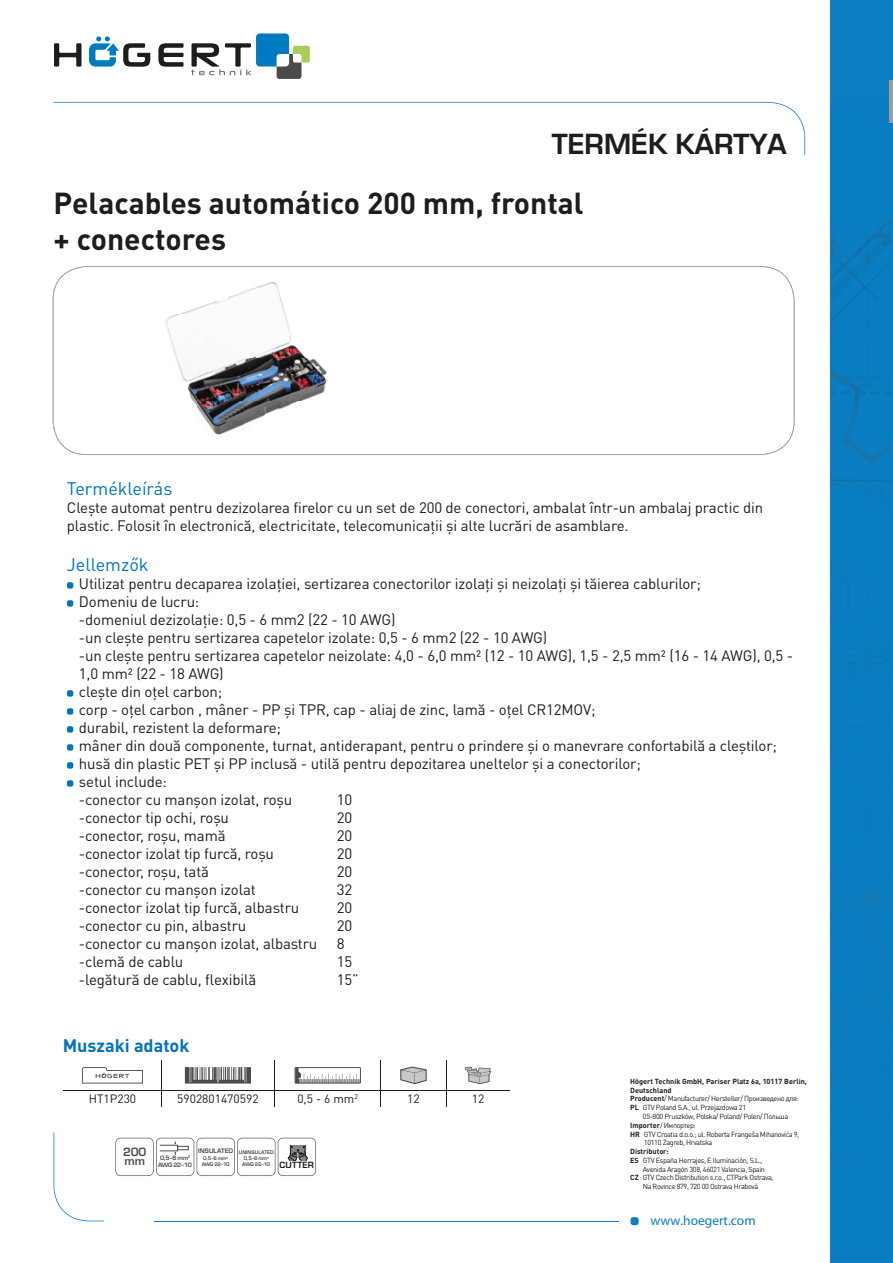
<style>
.page{position:relative;width:893px;height:1263px;background:#fff}
.page>*{position:absolute;margin:0;border:0;box-sizing:border-box;transform-origin:0 0}
.t1{font:700 30px/36px "DIN Pro";color:#1d1d1b}
.t2{font:700 27px "Euromode";color:#1d1d1b}
.t3{font:18px "DIN Pro";color:#0074bc}
.t4{font:700 18px "DIN Pro";color:#0074bc}
.t5{font:15px/18px "DIN Pro";letter-spacing:-.01em;color:#1d1d1b}
.t6{font:13.5px "Myriad Pro";color:#0c7ec1}
.t7{font:12px "DIN Pro";color:#1d1d1b}
.t8{font:700 11.1px/8.7px "Euromode";color:#4b4b4a}
.t9{font:700 8.4px "Euromode";letter-spacing:.025em;color:#1d1d1b}
.t10{font:7.35px "DIN Pro";letter-spacing:-.05em;color:#1d1d1b}
.t11{font:700 7.35px "DIN Pro";color:#1d1d1b}
.t12{font:700 6px "Euromode";color:#4b4b4a}
.t13{font:700 5.85px/7.4px "Euromode";letter-spacing:-.06em;color:#4b4b4a;text-align:center}
.t14{font:700 4.8px/6px "Euromode";letter-spacing:-.03em;color:#4b4b4a;text-align:center}
.t15{font:700 4.8px "Euromode";color:#4b4b4a}
.s1{font-weight:700}
</style>
<div class="page">
<div style="left:631px;top:1217px;width:8px;height:8px;background:#0c7ec1;border-radius:3px"></div>
<svg style="left:54px;top:102px;width:751px;height:53px"></svg>
<svg style="left:54px;top:1132px;width:50px;height:89px"></svg>
<hr style="left:154px;top:1220px;width:465px;height:1px;background:#0c7ec1">
<div style="left:830px;top:0;width:63px;height:1263px;background:#0c7ec1"></div>
<img style="left:831px;top:301px;width:37px;height:28px">
<img style="left:887px;top:222px;width:4px;height:45px">
<img style="left:831px;top:222px;width:56px;height:79px">
<svg style="left:831px;top:341px;width:60px;height:422px"></svg>
<img style="left:848px;top:647px;width:43px;height:18px">
<hr style="left:890px;top:80px;width:3px;height:43px;background:#9a9d9f">
<svg style="left:53px;top:266px;width:741px;height:189px"></svg>
<svg style="left:54px;top:43px;width:27px;height:24px"></svg>
<svg style="left:158px;top:43px;width:26px;height:24px"></svg>
<svg style="left:89px;top:36px;width:61px;height:31px"></svg>
<svg style="left:191px;top:33px;width:119px;height:46px"></svg>
<div style="left:67px;top:582px;width:6px;height:7px;background:#0074bc;border-radius:2px"></div>
<div style="left:67px;top:600px;width:6px;height:7px;background:#0074bc;border-radius:2px"></div>
<div style="left:67px;top:690px;width:6px;height:7px;background:#0074bc;border-radius:2px"></div>
<div style="left:67px;top:708px;width:6px;height:7px;background:#0074bc;border-radius:2px"></div>
<div style="left:67px;top:726px;width:6px;height:7px;background:#0074bc;border-radius:2px"></div>
<div style="left:67px;top:744px;width:6px;height:7px;background:#0074bc;border-radius:2px"></div>
<div style="left:67px;top:762px;width:6px;height:7px;background:#0074bc;border-radius:2px"></div>
<div style="left:67px;top:780px;width:6px;height:7px;background:#0074bc;border-radius:2px"></div>
<img style="left:151px;top:271px;width:186px;height:174px">
<svg style="left:115px;top:1138px;width:201px;height:38px"></svg>
<hr style="left:161px;top:1060px;width:1px;height:30px;background:#1d1d1b">
<hr style="left:274px;top:1060px;width:1px;height:30px;background:#1d1d1b">
<hr style="left:381px;top:1060px;width:1px;height:30px;background:#1d1d1b">
<hr style="left:446px;top:1060px;width:1px;height:30px;background:#1d1d1b">
<hr style="left:64px;top:1090px;width:97px;height:1px;background:#1d1d1b">
<hr style="left:161px;top:1090px;width:114px;height:1px;background:#1d1d1b">
<svg style="left:161px;top:1091px;width:1px;height:15px"></svg>
<hr style="left:275px;top:1090px;width:106px;height:1px;background:#1d1d1b">
<svg style="left:274px;top:1091px;width:1px;height:15px"></svg>
<hr style="left:381px;top:1090px;width:65px;height:1px;background:#1d1d1b">
<hr style="left:446px;top:1090px;width:64px;height:1px;background:#1d1d1b">
<svg style="left:446px;top:1091px;width:1px;height:15px"></svg>
<svg style="left:82px;top:1067px;width:61px;height:16px"></svg>
<svg style="left:185px;top:1067px;width:66px;height:16px"></svg>
<svg style="left:295px;top:1067px;width:66px;height:16px"></svg>
<svg style="left:400px;top:1066px;width:27px;height:18px"></svg>
<svg style="left:465px;top:1067px;width:26px;height:17px"></svg>
<h2 class="t2" style="left:552px;top:128px;width:236px">TERMÉK KÁRTYA</h2>
<h1 class="t1" style="left:54px;top:184px;width:531px">Pelacables automático 200 mm, frontal + conectores</h1>
<p class="t3" style="left:67px;top:476px;width:107px">Termékleírás</p>
<p class="t5" style="left:67px;top:498px;width:698px">Clește automat pentru dezizolarea firelor cu un set de 200 de conectori, ambalat într-un ambalaj practic din plastic. Folosit în electronică, electricitate, telecomunicații și alte lucrări de asamblare.</p>
<p class="t3" style="left:67px;top:552px;width:83px">Jellemzők</p>
<p class="t5" style="left:79px;top:574px;width:716px">Utilizat pentru decaparea izolației, sertizarea conectorilor izolați și neizolați și tăierea cablurilor;<br>Domeniu de lucru:<br>-domeniul dezizolație: 0,5 - 6 mm2 (22 - 10 AWG)<br>-un clește pentru sertizarea capetelor izolate: 0,5 - 6 mm2 (22 - 10 AWG)<br>-un clește pentru sertizarea capetelor neizolate: 4,0 - 6,0 mm² (12 - 10 AWG), 1,5 - 2,5 mm² (16 - 14 AWG), 0,5 - 1,0 mm² (22 - 18 AWG)<br>clește din oțel carbon;<br>corp - oțel carbon , mâner - PP și TPR, cap - aliaj de zinc, lamă - oțel CR12MOV;<br>durabil, rezistent la deformare;<br>mâner din două componente, turnat, antiderapant, pentru o prindere și o manevrare confortabilă a cleștilor; husă din plastic PET și PP inclusă - utilă pentru depozitarea uneltelor și a conectorilor;<br>setul include:<br>-conector cu manșon izolat, roșu</p>
<p class="t5" style="left:337px;top:790px;width:17px">10</p>
<p class="t5" style="left:79px;top:808px;width:152px">-conector tip ochi, roșu</p>
<p class="t5" style="left:337px;top:808px;width:17px">20</p>
<p class="t5" style="left:79px;top:826px;width:148px">-conector, roșu, mamă</p>
<p class="t5" style="left:337px;top:826px;width:17px">20</p>
<p class="t5" style="left:79px;top:844px;width:197px">-conector izolat tip furcă, roșu</p>
<p class="t5" style="left:337px;top:844px;width:17px">20</p>
<p class="t5" style="left:79px;top:862px;width:132px">-conector, roșu, tată</p>
<p class="t5" style="left:337px;top:862px;width:17px">20</p>
<p class="t5" style="left:79px;top:880px;width:178px">-conector cu manșon izolat</p>
<p class="t5" style="left:337px;top:880px;width:17px">32</p>
<p class="t5" style="left:79px;top:898px;width:222px">-conector izolat tip furcă, albastru</p>
<p class="t5" style="left:337px;top:898px;width:17px">20</p>
<p class="t5" style="left:79px;top:916px;width:169px">-conector cu pin, albastru</p>
<p class="t5" style="left:337px;top:916px;width:17px">20</p>
<p class="t5" style="left:79px;top:934px;width:240px">-conector cu manșon izolat, albastru</p>
<p class="t5" style="left:337px;top:934px;width:9px">8</p>
<p class="t5" style="left:79px;top:952px;width:106px">-clemă de cablu</p>
<p class="t5" style="left:337px;top:952px;width:17px">15</p>
<p class="t5" style="left:79px;top:970px;width:179px">-legătură de cablu, flexibilă</p>
<p class="t5" style="left:337px;top:970px;width:23px">15”</p>
<p class="t4" style="left:63px;top:1033px;width:128px">Muszaki adatok</p>
<p class="t7" style="left:89px;top:1090px;width:49px">HT1P230</p>
<p class="t7" style="left:177px;top:1090px;width:83px">5902801470592</p>
<p class="t7" style="left:297px;top:1090px;width:62px">0,5 - 6 mm<sup>2</sup></p>
<p class="t7" style="left:407px;top:1090px;width:14px">12</p>
<p class="t7" style="left:472px;top:1090px;width:14px">12</p>
<p class="t8" style="left:123px;top:1147px;width:24px">200 mm</p>
<p class="t13" style="left:158px;top:1154px;width:35px">0,5~6 mm<sup>2<br></sup>AWG 22~10</p>
<p class="t14" style="left:202px;top:1155px;width:29px">0,5~6 mm<sup>2<br></sup>AWG 22~10</p>
<p class="t12" style="left:198px;top:1147px;width:36px">INSULATED</p>
<p class="t15" style="left:239px;top:1149px;width:37px">UNINSULATED</p>
<p class="t14" style="left:242px;top:1155px;width:29px">0,5~6 mm<sup>2<br></sup>AWG 22~10</p>
<p class="t9" style="left:280px;top:1160px;width:36px">CUTTER</p>
<p class="t11" style="left:630px;top:1076px;width:178px">Högert Technik GmbH, Pariser Platz 6a, 10117 Berlin,</p>
<p class="t11" style="left:630px;top:1085px;width:43px">Deutschland</p>
<p class="t10" style="left:630px;top:1094px;width:170px"><span class="s1">Producent</span>/ Manufacturer/ Hersteller/ Произведено для:</p>
<p class="t10" style="left:630px;top:1102px;width:117px"><span class="s1">PL</span> GTV Poland S.A., ul. Przejazdowa 21</p>
<p class="t10" style="left:643px;top:1111px;width:147px">05-800 Pruszków, Polska/ Poland/ Polen/ Польша</p>
<p class="t10" style="left:630px;top:1120px;width:67px"><span class="s1">Importer</span>/ Импортер:</p>
<p class="t10" style="left:630px;top:1129px;width:171px"><span class="s1">HR</span> GTV Croatia d.o.o.; ul. Roberta Frangeša Mihanovića 9,</p>
<p class="t10" style="left:644px;top:1138px;width:70px">10110 Zagreb, Hrvatska</p>
<p class="t11" style="left:630px;top:1146px;width:40px">Distributor:</p>
<p class="t10" style="left:630px;top:1155px;width:134px"><span class="s1">ES</span> GTV España Herrajes, E Iluminación, S.L.,</p>
<p class="t10" style="left:643px;top:1164px;width:124px">Avenida Aragón 308, 46021 Valencia, Spain</p>
<p class="t10" style="left:630px;top:1173px;width:145px"><span class="s1">CZ</span> GTV Czech Distribution s.r.o., CTPark Ostrava,</p>
<p class="t10" style="left:643px;top:1181px;width:117px">Na Rovince 879, 720 00 Ostrava Hrabová</p>
<p class="t6" style="left:651px;top:1212px;width:107px">www.hoegert.com</p>
</div>
